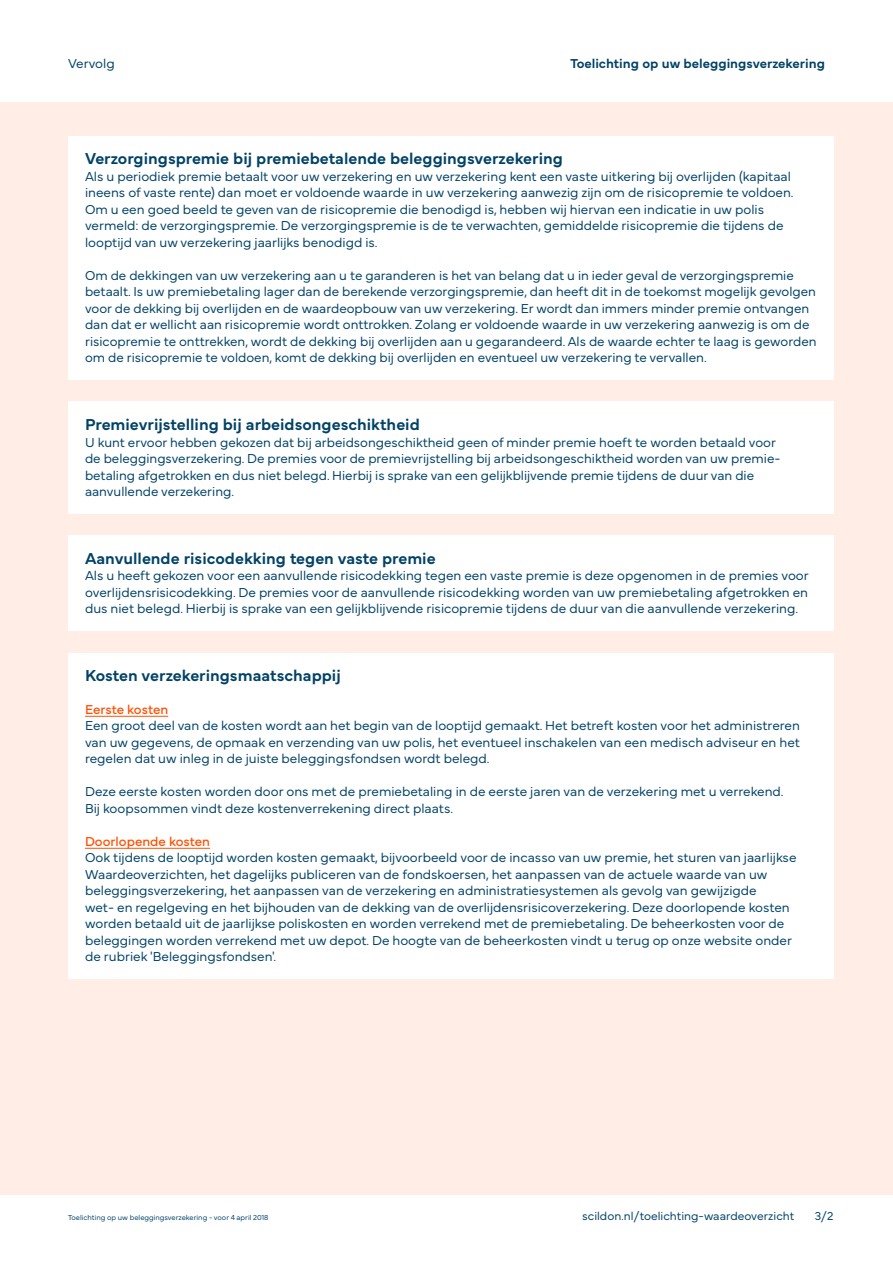
<style>
.page{position:relative;width:893px;height:1263px;background:#fff}
.page>*{position:absolute;margin:0;border:0;box-sizing:border-box;transform-origin:0 0}
.t1{font:600 16.5px "Mundial";color:#004266}
.t2{font:300 13.5px/16.5px "Mundial";color:#004266}
.t3{font:600 13.5px "Mundial";color:#004266}
.t4{font:13.5px "Mundial";color:#ff4f00}
.t5{font:300 12px "Mundial";color:#004266}
.t6{font:300 7.5px "Mundial";color:#004266}
</style>
<div class="page">
<div style="left:0;top:102px;width:893px;height:1093px;background:#ffede6"></div>
<div style="left:68px;top:136px;width:765px;height:243px;background:#fff"></div>
<div style="left:68px;top:402px;width:765px;height:112px;background:#fff"></div>
<div style="left:68px;top:535px;width:765px;height:96px;background:#fff"></div>
<div style="left:68px;top:653px;width:765px;height:325px;background:#fff"></div>
<hr style="left:85px;top:716px;width:83px;height:1px;background:#ff4f00">
<hr style="left:85px;top:848px;width:125px;height:1px;background:#ff4f00">
<p class="t2" style="left:68px;top:54px;width:48px">Vervolg</p>
<p class="t3" style="left:570px;top:53px;width:256px">Toelichting op uw beleggingsverzekering</p>
<p class="t1" style="left:85px;top:146px;width:479px">Verzorgingspremie bij premiebetalende beleggingsverzekering</p>
<p class="t2" style="left:85px;top:167px;width:710px">Als u periodiek premie betaalt voor uw verzekering en uw verzekering kent een vaste uitkering bij overlijden (kapitaal ineens of vaste rente) dan moet er voldoende waarde in uw verzekering aanwezig zijn om de risicopremie te voldoen.<br>Om u een goed beeld te geven van de risicopremie die benodigd is, hebben wij hiervan een indicatie in uw polis vermeld: de verzorgingspremie. De verzorgingspremie is de te verwachten, gemiddelde risicopremie die tijdens de looptijd van uw verzekering jaarlijks benodigd is.</p>
<p class="t2" style="left:85px;top:266px;width:733px">Om de dekkingen van uw verzekering aan u te garanderen is het van belang dat u in ieder geval de verzorgingspremie betaalt. Is uw premiebetaling lager dan de berekende verzorgingspremie, dan heeft dit in de toekomst mogelijk gevolgen voor de dekking bij overlijden en de waardeopbouw van uw verzekering. Er wordt dan immers minder premie ontvangen dan dat er wellicht aan risicopremie wordt onttrokken. Zolang er voldoende waarde in uw verzekering aanwezig is om de risicopremie te onttrekken, wordt de dekking bij overlijden aan u gegarandeerd. Als de waarde echter te laag is geworden om de risicopremie te voldoen, komt de dekking bij overlijden en eventueel uw verzekering te vervallen.</p>
<p class="t1" style="left:85px;top:412px;width:336px">Premievrijstelling bij arbeidsongeschiktheid</p>
<p class="t2" style="left:85px;top:432px;width:695px">U kunt ervoor hebben gekozen dat bij arbeidsongeschiktheid geen of minder premie hoeft te worden betaald voor de beleggingsverzekering. De premies voor de premievrijstelling bij arbeidsongeschiktheid worden van uw premie&shy;betaling afgetrokken en dus niet belegd. Hierbij is sprake van een gelijkblijvende premie tijdens de duur van die aanvullende verzekering.</p>
<p class="t1" style="left:85px;top:545px;width:352px">Aanvullende risicodekking tegen vaste premie</p>
<p class="t2" style="left:85px;top:566px;width:725px;text-align:justify">Als u heeft gekozen voor een aanvullende risicodekking tegen een vaste premie is deze opgenomen in de premies voor overlijdensrisicodekking. De premies voor de aanvullende risicodekking worden van uw premiebetaling afgetrokken en dus niet belegd. Hierbij is sprake van een gelijkblijvende risicopremie tijdens de duur van die aanvullende verzekering.</p>
<p class="t1" style="left:85px;top:662px;width:257px">Kosten verzekeringsmaatschappij</p>
<p class="t4" style="left:85px;top:699px;width:85px">Eerste kosten</p>
<p class="t2" style="left:85px;top:716px;width:716px;text-align:justify">Een groot deel van de kosten wordt aan het begin van de looptijd gemaakt. Het betreft kosten voor het administreren van uw gegevens, de opmaak en verzending van uw polis, het eventueel inschakelen van een medisch adviseur en het regelen dat uw inleg in de juiste beleggingsfondsen wordt belegd.</p>
<p class="t2" style="left:85px;top:782px;width:700px">Deze eerste kosten worden door ons met de premiebetaling in de eerste jaren van de verzekering met u verrekend.<br>Bij koopsommen vindt deze kostenverrekening direct plaats.</p>
<p class="t4" style="left:85px;top:831px;width:127px">Doorlopende kosten</p>
<p class="t2" style="left:85px;top:848px;width:713px">Ook tijdens de looptijd worden kosten gemaakt, bijvoorbeeld voor de incasso van uw premie, het sturen van jaarlijkse Waardeoverzichten, het dagelijks publiceren van de fondskoersen, het aanpassen van de actuele waarde van uw beleggingsverzekering, het aanpassen van de verzekering en administratiesystemen als gevolg van gewijzigde<br>wet- en regelgeving en het bijhouden van de dekking van de overlijdensrisicoverzekering. Deze doorlopende kosten worden betaald uit de jaarlijkse poliskosten en worden verrekend met de premiebetaling. De beheerkosten voor de beleggingen worden verrekend met uw depot. De hoogte van de beheerkosten vindt u terug op onze website onder de rubriek 'Beleggingsfondsen'.</p>
<p class="t6" style="left:68px;top:1211px;width:202px">Toelichting op uw beleggingsverzekering - voor 4 april 2018</p>
<p class="t5" style="left:582px;top:1206px;width:214px">scildon.nl/toelichting-waardeoverzicht</p>
<p class="t5" style="left:815px;top:1206px;width:20px">3/2</p>
</div>
